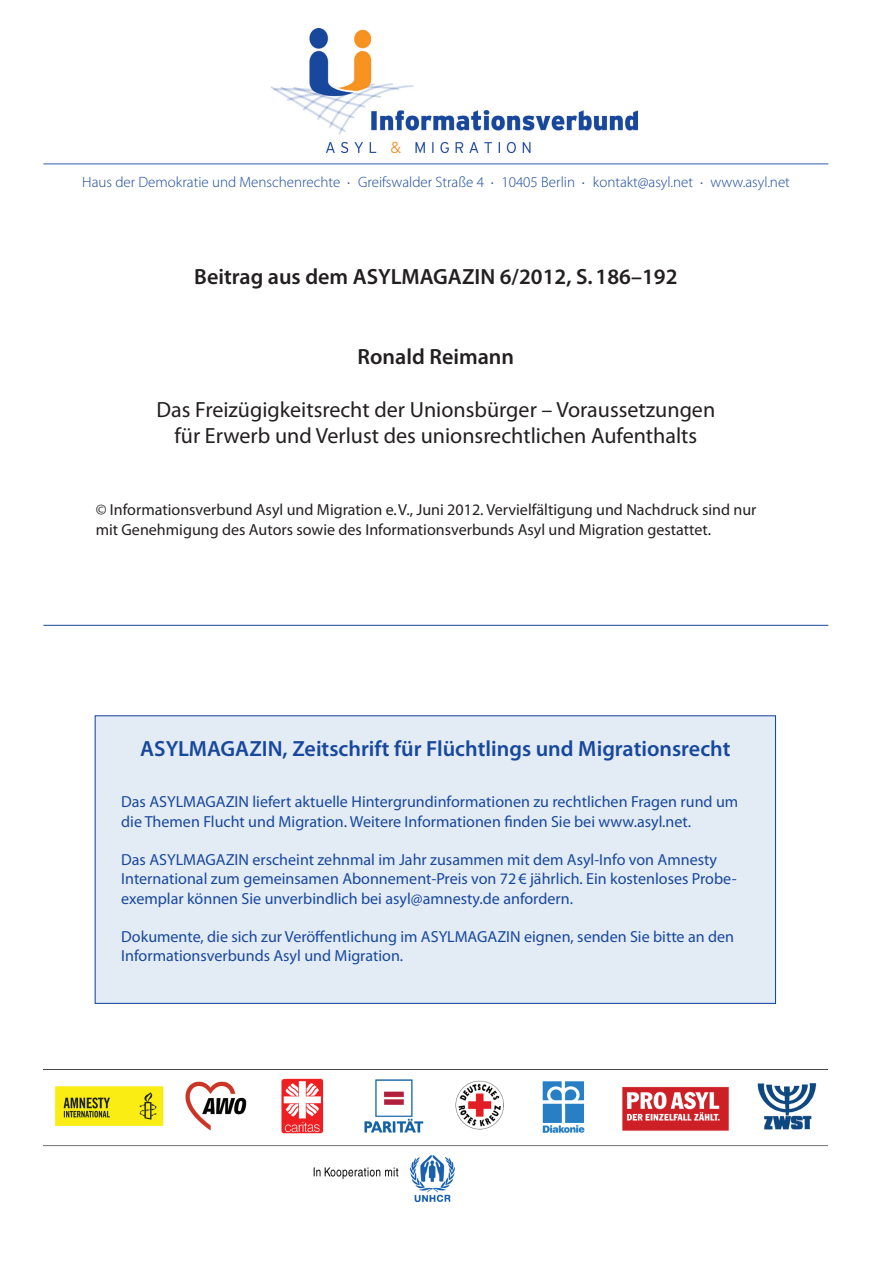
<style>
.page{position:relative;width:893px;height:1263px;background:#fff}
.page>*{position:absolute;margin:0;border:0;box-sizing:border-box;transform-origin:0 0}
.t1{font:22.05px/26.4px "Myriad Pro";color:#231f20;text-align:center}
.t2{font:600 22.05px "Myriad Pro";color:#18489c}
.t3{font:600 22.05px "Myriad Pro";color:#231f20}
.t4{font:16.05px/19.2px "Myriad Pro";color:#18489c}
.t5{font:16.05px/19.2px "Myriad Pro";color:#231f20}
.t6{font:300 15px "Myriad Pro";color:#18489c}
</style>
<div class="page">
<img style="left:270px;top:29px;width:368px;height:123px">
<hr style="left:43px;top:625px;width:785px;height:1px;background:#18489c">
<div style="left:95px;top:716px;width:680px;height:287px;background:#e3ebf5"></div>
<img style="left:43px;top:1069px;width:784px;height:132px">
<hr style="left:43px;top:164px;width:785px;height:1px;background:#18489c">
<p class="t6" style="left:82px;top:173px;width:709px">Haus der Demokratie und Menschenrechte ⋅ Greifswalder Straße 4 ⋅ 10405 Berlin ⋅ kontakt@asyl.net ⋅ www.asyl.net</p>
<h1 class="t3" style="left:194px;top:263px;width:485px">Beitrag aus dem ASYLMAGAZIN 6/2012, S.186–192</h1>
<h1 class="t3" style="left:357px;top:342px;width:158px">Ronald Reimann</h1>
<h1 class="t1" style="left:156px;top:396px;width:560px">Das Freizügigkeitsrecht der Unionsbürger – Voraussetzungen für Erwerb und Verlust des unionsrechtlichen Aufenthalts</h1>
<p class="t5" style="left:96px;top:500px;width:662px">© Informationsverbund Asyl und Migration e.V., Juni 2012. Vervielfältigung und Nachdruck sind nur mit Genehmigung des Autors sowie des Informationsverbunds Asyl und Migration gestattet.</p>
<h1 class="t2" style="left:140px;top:735px;width:592px">ASYLMAGAZIN, Zeitschrift für Flüchtlings und Migrationsrecht</h1>
<p class="t4" style="left:121px;top:792px;width:619px">Das ASYLMAGAZIN liefert aktuelle Hintergrundinformationen zu rechtlichen Fragen rund um die Themen Flucht und Migration. Weitere Informationen finden Sie bei www.asyl.net.</p>
<p class="t4" style="left:121px;top:850px;width:617px">Das ASYLMAGAZIN erscheint zehnmal im Jahr zusammen mit dem Asyl-Info von Amnesty<br>International zum gemeinsamen Abonnement-Preis von 72€ jährlich. Ein kostenloses Probe&shy;exemplar können Sie unverbindlich bei asyl@amnesty.de anfordern.</p>
<p class="t4" style="left:121px;top:927px;width:614px">Dokumente, die sich zur Veröffentlichung im ASYLMAGAZIN eignen, senden Sie bitte an den<br>Informationsverbunds Asyl und Migration.</p>
</div>
